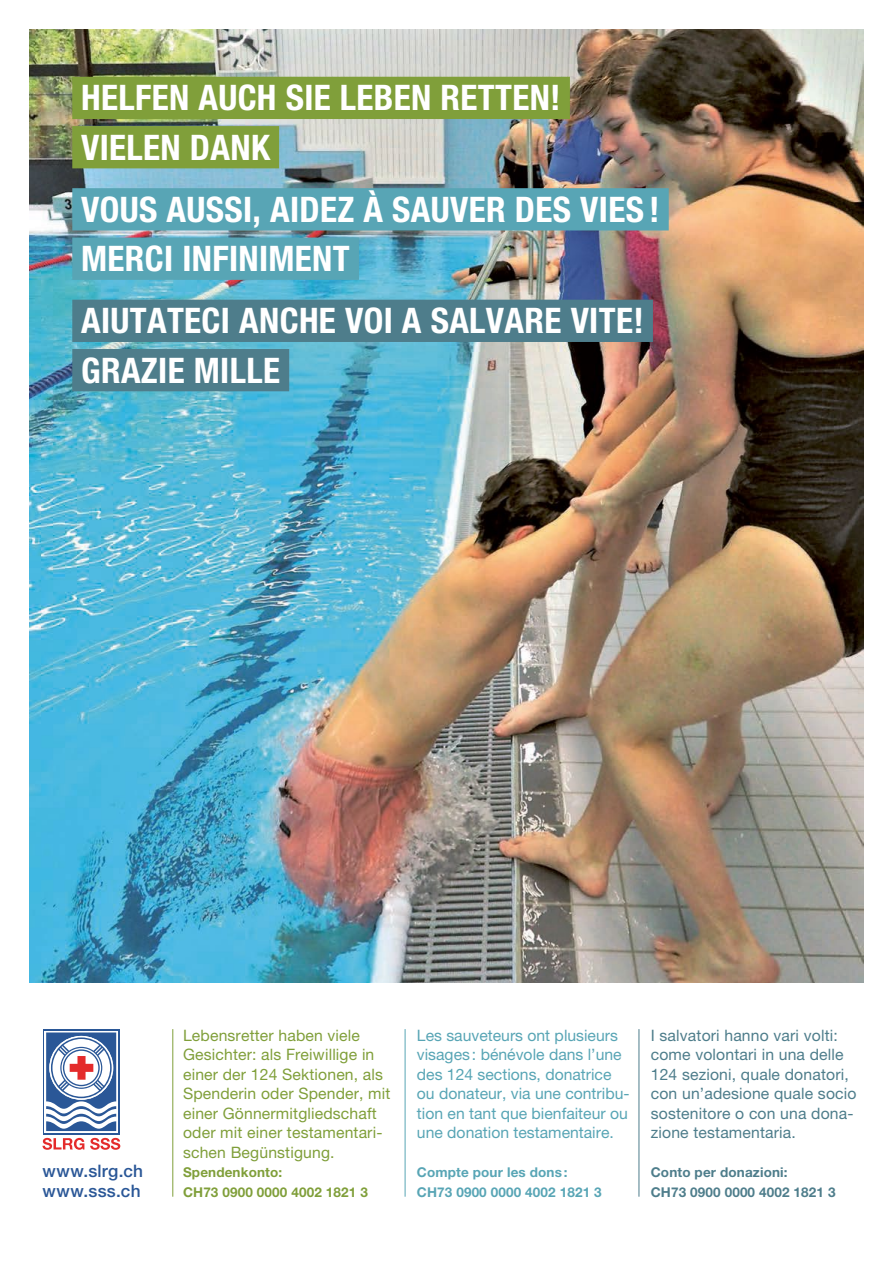
<style>
.page{position:relative;width:893px;height:1263px;background:#fff}
.page>*{position:absolute;margin:0;border:0;box-sizing:border-box;transform-origin:0 0}
.t1{font:700 condensed 35.25px/49.3px "Helvetica Neue LT Std";letter-spacing:.01em;color:#fff}
.t2{font:500 17.25px/19.5px "Helvetica Neue LT Std";letter-spacing:.02em;color:#2a5797}
.t3{font:15.75px/19.5px "Helvetica Neue LT Std";letter-spacing:.01em;color:#809f3a}
.t4{font:15.75px/19.5px "Helvetica Neue LT Std";color:#58a5b5}
.t5{font:15.75px/19.5px "Helvetica Neue LT Std";letter-spacing:.01em;color:#4e7d8b}
.t6{font:700 13.5px/19.5px "Helvetica Neue LT Std";letter-spacing:.01em;color:#58a5b5}
.t7{font:700 13.5px/19.5px "Helvetica Neue LT Std";letter-spacing:.01em;color:#4e7d8b}
.t8{font:700 13.5px/19.5px "Helvetica Neue LT Std";letter-spacing:.01em;color:#809f3a}
</style>
<div class="page">
<img style="left:30px;top:30px;width:833px;height:952px">
<svg style="left:43px;top:1029px;width:77px;height:105px"></svg>
<svg style="left:45px;top:1031px;width:73px;height:101px"></svg>
<svg style="left:46px;top:1032px;width:70px;height:99px"></svg>
<svg style="left:43px;top:1138px;width:41px;height:12px"></svg>
<svg style="left:90px;top:1138px;width:30px;height:12px"></svg>
<hr style="left:172px;top:1029px;width:1px;height:168px;background:#809f3a">
<hr style="left:405px;top:1029px;width:1px;height:168px;background:#58a5b5">
<hr style="left:639px;top:1029px;width:1px;height:168px;background:#4e7d8b">
<div style="left:72px;top:77px;width:498px;height:42px;background:#809f3a"></div>
<div style="left:72px;top:126px;width:207px;height:42px;background:#809f3a"></div>
<div style="left:72px;top:188px;width:597px;height:42px;background:#58a5b5"></div>
<div style="left:72px;top:238px;width:287px;height:42px;background:#58a5b5"></div>
<div style="left:72px;top:300px;width:581px;height:42px;background:#4e7d8b"></div>
<div style="left:72px;top:349px;width:217px;height:42px;background:#4e7d8b"></div>
<h1 class="t1" style="left:81px;top:73px;width:481px">HELFEN AUCH SIE LEBEN RETTEN!<br>VIELEN DANK</h1>
<h1 class="t1" style="left:81px;top:184px;width:580px">VOUS AUSSI, AIDEZ À SAUVER DES VIES !<br>MERCI INFINIMENT</h1>
<h1 class="t1" style="left:81px;top:295px;width:564px">AIUTATECI ANCHE VOI A SALVARE VITE!<br>GRAZIE MILLE</h1>
<p class="t2" style="left:43px;top:1161px;width:102px">www.slrg.ch www.sss.ch</p>
<p class="t3" style="left:183px;top:1025px;width:209px">Lebensretter haben viele<br>Gesichter: als Freiwillige in einer der 124 Sektionen, als<br>Spenderin oder Spender, mit einer Gönnermitgliedschaft oder mit einer testamentari&shy;schen Begünstigung.</p>
<p class="t8" style="left:183px;top:1162px;width:186px">Spendenkonto:<br>CH73 0900 0000 4002 1821 3</p>
<p class="t4" style="left:417px;top:1025px;width:214px">Les sauveteurs ont plusieurs visages : bénévole dans l’une des 124 sections, donatrice ou donateur, via une contribu&shy;tion en tant que bienfaiteur ou une donation testamentaire.</p>
<p class="t6" style="left:417px;top:1162px;width:186px">Compte pour les dons :<br>CH73 0900 0000 4002 1821 3</p>
<p class="t5" style="left:651px;top:1025px;width:207px">I salvatori hanno vari volti: come volontari in una delle<br>124 sezioni, quale donatori, con un’adesione quale socio sostenitore o con una dona&shy;zione testamentaria.</p>
<p class="t7" style="left:651px;top:1162px;width:186px">Conto per donazioni:<br>CH73 0900 0000 4002 1821 3</p>
</div>
